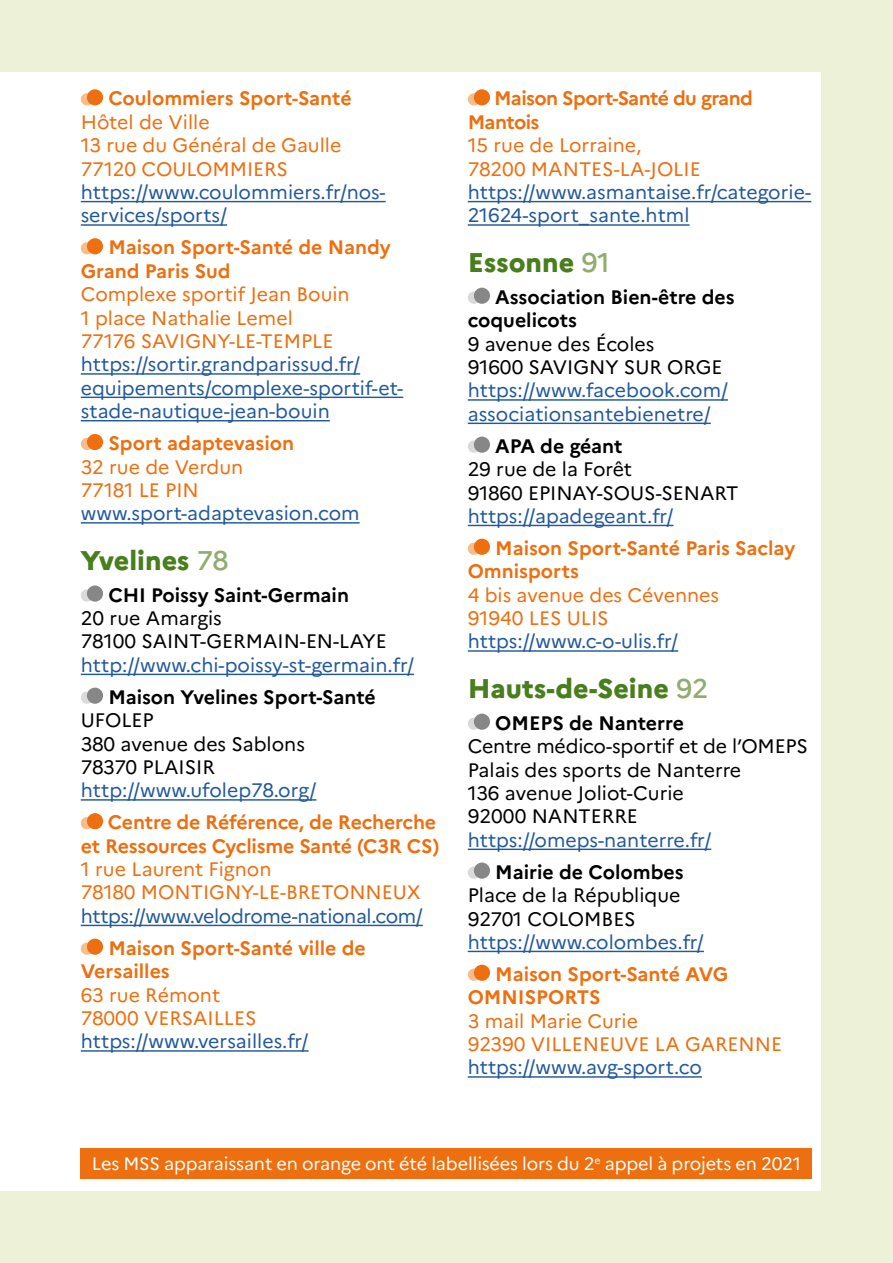
<style>
.page{position:relative;width:893px;height:1263px;background:#edf1d7}
.page>*{position:absolute;margin:0;border:0;box-sizing:border-box;transform-origin:0 0}
.Departement{font:800 27px "Marianne";color:#497e1c}
.t1{font:19.5px/23.4px "Marianne";color:#22599b}
.t2{font:19.5px/23.4px "Marianne";color:#ed6f0f}
.t3{font:19.5px "Marianne";color:#000}
.t4{font:700 19.5px/23.4px "Marianne";letter-spacing:-.005em;color:#ed6f0f}
.t5{font:700 19.5px/23.4px "Marianne";color:#000}
.t6{font:19.5px "Marianne";letter-spacing:-.02em;color:#22599b}
.t7{font:700 19.5px/23.4px "Marianne";letter-spacing:-.03em;color:#ed6f0f}
.Texte_courant{font:18px "Marianne";letter-spacing:-.01em;color:#fff}
.s1{font-weight:500;color:#92ac6e}
</style>
<div class="page">
<div style="left:0;top:72px;width:821px;height:1119px;background:#fff"></div>
<hr style="left:81px;top:201px;width:305px;height:1px;background:#22599b">
<hr style="left:81px;top:224px;width:146px;height:2px;background:#22599b">
<hr style="left:81px;top:373px;width:279px;height:2px;background:#22599b">
<hr style="left:81px;top:397px;width:322px;height:1px;background:#22599b">
<hr style="left:81px;top:420px;width:249px;height:1px;background:#22599b">
<hr style="left:81px;top:522px;width:279px;height:2px;background:#22599b">
<hr style="left:81px;top:674px;width:333px;height:1px;background:#22599b">
<hr style="left:81px;top:799px;width:235px;height:2px;background:#22599b">
<hr style="left:81px;top:925px;width:342px;height:1px;background:#22599b">
<hr style="left:81px;top:1050px;width:228px;height:2px;background:#22599b">
<div style="left:81px;top:93px;width:12px;height:12px;background:#f9bc8b;border-radius:50%"></div>
<div style="left:87px;top:89px;width:16px;height:16px;background:#ed6f0f;border-radius:50%"></div>
<div style="left:81px;top:242px;width:12px;height:12px;background:#f9bc8b;border-radius:50%"></div>
<div style="left:87px;top:238px;width:16px;height:16px;background:#ed6f0f;border-radius:50%"></div>
<div style="left:81px;top:438px;width:12px;height:12px;background:#f9bc8b;border-radius:50%"></div>
<div style="left:87px;top:434px;width:16px;height:16px;background:#ed6f0f;border-radius:50%"></div>
<div style="left:81px;top:589px;width:12px;height:13px;background:#d9dada;border-radius:50%"></div>
<div style="left:87px;top:585px;width:16px;height:17px;background:#868786;border-radius:50%"></div>
<div style="left:81px;top:691px;width:12px;height:13px;background:#d9dada;border-radius:50%"></div>
<div style="left:87px;top:688px;width:16px;height:16px;background:#868786;border-radius:50%"></div>
<div style="left:81px;top:817px;width:12px;height:12px;background:#f9bc8b;border-radius:50%"></div>
<div style="left:87px;top:813px;width:16px;height:16px;background:#ed6f0f;border-radius:50%"></div>
<div style="left:81px;top:942px;width:12px;height:13px;background:#f9bc8b;border-radius:50%"></div>
<div style="left:87px;top:939px;width:16px;height:16px;background:#ed6f0f;border-radius:50%"></div>
<hr style="left:468px;top:201px;width:343px;height:1px;background:#22599b">
<hr style="left:468px;top:224px;width:221px;height:2px;background:#22599b">
<hr style="left:468px;top:399px;width:260px;height:2px;background:#22599b">
<hr style="left:468px;top:423px;width:243px;height:1px;background:#22599b">
<hr style="left:468px;top:525px;width:206px;height:1px;background:#22599b">
<hr style="left:468px;top:650px;width:210px;height:2px;background:#22599b">
<hr style="left:468px;top:848px;width:243px;height:2px;background:#22599b">
<hr style="left:468px;top:951px;width:236px;height:1px;background:#22599b">
<hr style="left:468px;top:1076px;width:234px;height:2px;background:#22599b">
<div style="left:468px;top:93px;width:12px;height:12px;background:#f9bc8b;border-radius:50%"></div>
<div style="left:474px;top:89px;width:16px;height:16px;background:#ed6f0f;border-radius:50%"></div>
<div style="left:468px;top:292px;width:12px;height:12px;background:#d9dada;border-radius:50%"></div>
<div style="left:474px;top:288px;width:16px;height:16px;background:#868786;border-radius:50%"></div>
<div style="left:468px;top:440px;width:12px;height:13px;background:#d9dada;border-radius:50%"></div>
<div style="left:474px;top:437px;width:16px;height:16px;background:#868786;border-radius:50%"></div>
<div style="left:468px;top:543px;width:12px;height:12px;background:#f9bc8b;border-radius:50%"></div>
<div style="left:474px;top:539px;width:16px;height:16px;background:#ed6f0f;border-radius:50%"></div>
<div style="left:468px;top:717px;width:12px;height:13px;background:#d9dada;border-radius:50%"></div>
<div style="left:474px;top:714px;width:16px;height:16px;background:#868786;border-radius:50%"></div>
<div style="left:468px;top:866px;width:12px;height:13px;background:#d9dada;border-radius:50%"></div>
<div style="left:474px;top:862px;width:16px;height:17px;background:#868786;border-radius:50%"></div>
<div style="left:468px;top:968px;width:12px;height:13px;background:#f9bc8b;border-radius:50%"></div>
<div style="left:474px;top:965px;width:16px;height:16px;background:#ed6f0f;border-radius:50%"></div>
<div style="left:81px;top:1148px;width:731px;height:31px;background:#ed6f0f"></div>
<p class="t4" style="left:108px;top:87px;width:245px">Coulommiers Sport-Santé</p>
<p class="t2" style="left:81px;top:110px;width:262px">Hôtel de Ville<br>13 rue du Général de Gaulle</p>
<p class="t2" style="left:81px;top:157px;width:209px">77120 COULOMMIERS</p>
<p class="t1" style="left:81px;top:180px;width:306px">https://www.coulommiers.fr/nos&shy;services/sports/</p>
<p class="t4" style="left:81px;top:236px;width:311px;text-indent:28px">Maison Sport-Santé de Nandy<br>Grand Paris Sud</p>
<p class="t2" style="left:81px;top:282px;width:270px">Complexe sportif Jean Bouin<br>1 place Nathalie Lemel<br>77176 SAVIGNY-LE-TEMPLE</p>
<p class="t1" style="left:81px;top:353px;width:324px">https://sortir.grandparissud.fr/ equipements/complexe-sportif-et&shy;stade-nautique-jean-bouin</p>
<p class="t4" style="left:108px;top:431px;width:187px">Sport adaptevasion</p>
<p class="t2" style="left:81px;top:455px;width:164px">32 rue de Verdun</p>
<p class="t2" style="left:81px;top:478px;width:120px">77181 LE PIN</p>
<p class="t1" style="left:81px;top:502px;width:280px">www.sport-adaptevasion.com</p>
<p class="Departement" style="left:81px;top:544px;width:150px">Yvelines <span class="s1">78</span></p>
<p class="t5" style="left:108px;top:583px;width:242px">CHI Poissy Saint-Germain</p>
<p class="t3" style="left:81px;top:606px;width:143px">20 rue Amargis</p>
<p class="t3" style="left:81px;top:630px;width:307px">78100 SAINT-GERMAIN-EN-LAYE</p>
<p class="t1" style="left:81px;top:653px;width:335px">http://www.chi-poissy-st-germain.fr/</p>
<p class="t5" style="left:108px;top:685px;width:269px">Maison Yvelines Sport-Santé</p>
<p class="t3" style="left:81px;top:708px;width:74px">UFOLEP</p>
<p class="t3" style="left:81px;top:732px;width:226px">380 avenue des Sablons</p>
<p class="t3" style="left:81px;top:755px;width:136px">78370 PLAISIR</p>
<p class="t1" style="left:81px;top:779px;width:237px">http://www.ufolep78.org/</p>
<p class="t4" style="left:81px;top:811px;width:360px;text-align:right">Centre de Référence, de Recherche<br>et Ressources Cyclisme Santé (C3R CS)</p>
<p class="t2" style="left:81px;top:857px;width:192px">1 rue Laurent Fignon</p>
<p class="t2" style="left:81px;top:881px;width:341px">78180 MONTIGNY-LE-BRETONNEUX</p>
<p class="t6" style="left:81px;top:904px;width:344px">https://www.velodrome-national.com/</p>
<p class="t4" style="left:81px;top:936px;width:287px;text-indent:28px">Maison Sport-Santé ville de<br>Versailles</p>
<p class="t2" style="left:81px;top:983px;width:141px">63 rue Rémont</p>
<p class="t2" style="left:81px;top:1006px;width:177px">78000 VERSAILLES</p>
<p class="t1" style="left:81px;top:1030px;width:229px">https://www.versailles.fr/</p>
<p class="t7" style="left:468px;top:87px;width:287px;text-indent:26px">Maison Sport-Santé du grand<br>Mantois</p>
<p class="t2" style="left:468px;top:134px;width:175px">15 rue de Lorraine,</p>
<p class="t2" style="left:468px;top:157px;width:234px">78200 MANTES-LA-JOLIE</p>
<p class="t1" style="left:468px;top:180px;width:345px">https://www.asmantaise.fr/categorie-<br>21624-sport_sante.html</p>
<p class="Departement" style="left:468px;top:246px;width:144px">Essonne <span class="s1">91</span></p>
<p class="t5" style="left:468px;top:285px;width:268px;text-indent:28px">Association Bien-être des coquelicots</p>
<p class="t3" style="left:468px;top:332px;width:188px">9 avenue des Écoles</p>
<p class="t3" style="left:468px;top:355px;width:256px">91600 SAVIGNY SUR ORGE</p>
<p class="t1" style="left:468px;top:379px;width:262px">https://www.facebook.com/ associationsantebienetre/</p>
<p class="t5" style="left:495px;top:434px;width:129px">APA de géant</p>
<p class="t3" style="left:468px;top:457px;width:166px">29 rue de la Forêt</p>
<p class="t3" style="left:468px;top:481px;width:272px">91860 EPINAY-SOUS-SENART</p>
<p class="t1" style="left:468px;top:504px;width:207px">https://apadegeant.fr/</p>
<p class="t4" style="left:468px;top:536px;width:329px;text-indent:28px">Maison Sport-Santé Paris Saclay<br>Omnisports</p>
<p class="t2" style="left:468px;top:583px;width:253px">4 bis avenue des Cévennes</p>
<p class="t2" style="left:468px;top:606px;width:142px">91940 LES ULIS</p>
<p class="t1" style="left:468px;top:630px;width:212px">https://www.c-o-ulis.fr/</p>
<p class="Departement" style="left:468px;top:672px;width:242px">Hauts-de-Seine <span class="s1">92</span></p>
<p class="t5" style="left:495px;top:711px;width:190px">OMEPS de Nanterre</p>
<p class="t3" style="left:468px;top:734px;width:342px">Centre médico-sportif et de l’OMEPS</p>
<p class="t3" style="left:468px;top:758px;width:275px">Palais des sports de Nanterre</p>
<p class="t3" style="left:468px;top:781px;width:218px">136 avenue Joliot-Curie</p>
<p class="t3" style="left:468px;top:804px;width:172px">92000 NANTERRE</p>
<p class="t1" style="left:468px;top:828px;width:245px">https://omeps-nanterre.fr/</p>
<p class="t5" style="left:495px;top:860px;width:190px">Mairie de Colombes</p>
<p class="t3" style="left:468px;top:883px;width:214px">Place de la République</p>
<p class="t3" style="left:468px;top:907px;width:170px">92701 COLOMBES</p>
<p class="t1" style="left:468px;top:930px;width:238px">https://www.colombes.fr/</p>
<p class="t4" style="left:468px;top:962px;width:262px;text-indent:28px">Maison Sport-Santé AVG<br>OMNISPORTS</p>
<p class="t2" style="left:468px;top:1009px;width:172px">3 mail Marie Curie</p>
<p class="t2" style="left:468px;top:1032px;width:316px">92390 VILLENEUVE LA GARENNE</p>
<p class="t1" style="left:468px;top:1056px;width:236px">https://www.avg-sport.co</p>
<p class="Texte_courant" style="left:92px;top:1153px;width:711px">Les MSS apparaissant en orange ont été labellisées lors du 2<sup>e</sup> appel à projets en 2021</p>
</div>
